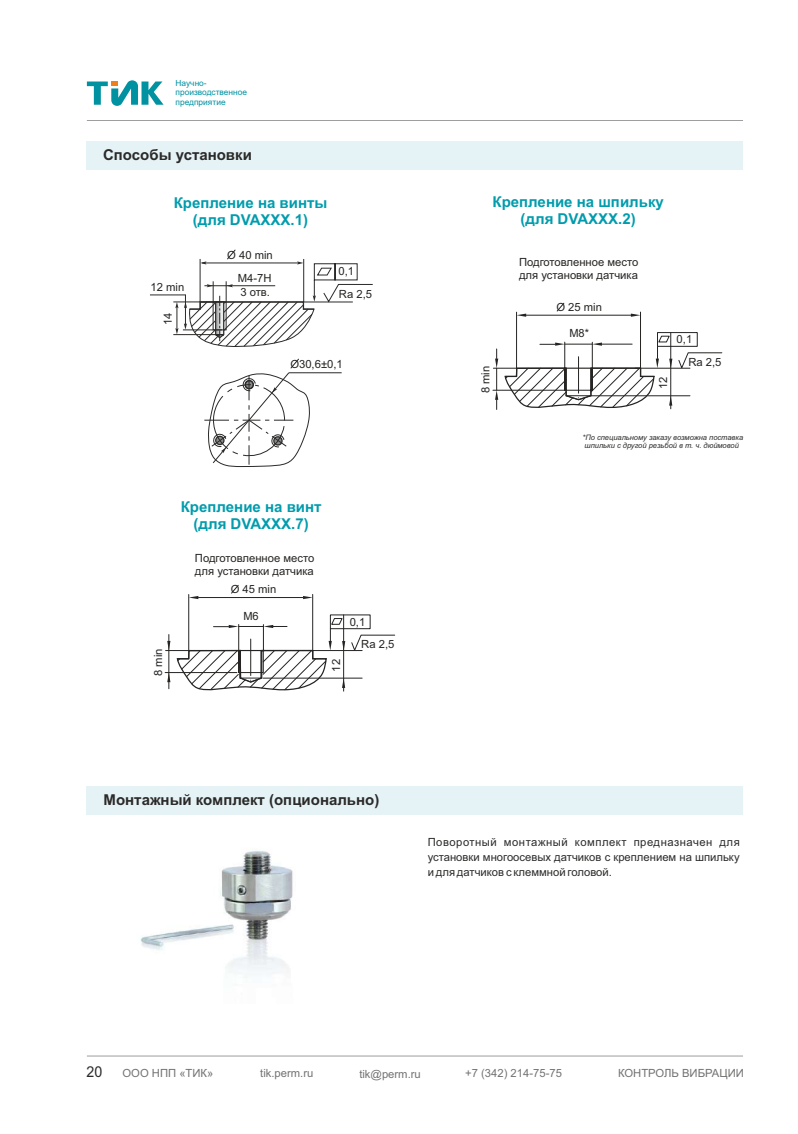
<style>
.page{position:relative;width:798px;height:1134px;background:#fff}
.page>*{position:absolute;margin:0;border:0;box-sizing:border-box;transform-origin:0 0}
.t1{font:700 15px/16.8px "Arial";color:#009cad;text-align:center}
.t2{font:700 15px "Arial";color:#2b2a29}
.t3{font:15px "Arial";color:#2b2a29;scale:.95 1}
.t4{font:11.25px/12.6px "Arial";color:#252422}
.t5{font:11.25px/15.1px "Arial";color:#2b2a29;text-align:justify}
.t6{font:11.25px "Arial";color:#727271}
.t7{font:8.38px/9.4px "Arial";color:#0092a1}
.t8{font:italic 7.5px/8.4px "Arial";color:#2b2a29}
</style>
<div class="page">
<hr style="left:173px;top:302px;width:49px;height:1px;background:#2b2a29">
<svg style="left:175px;top:302px;width:3px;height:32px"></svg>
<hr style="left:183px;top:330px;width:39px;height:1px;background:#2b2a29">
<hr style="left:289px;top:372px;width:52px;height:1px;background:#2b2a29">
<hr style="left:516px;top:312px;width:1px;height:56px;background:#252423">
<hr style="left:640px;top:312px;width:1px;height:56px;background:#252423">
<hr style="left:526px;top:315px;width:104px;height:1px;background:#252423">
<svg style="left:516px;top:314px;width:10px;height:3px"></svg>
<svg style="left:630px;top:314px;width:10px;height:3px"></svg>
<hr style="left:492px;top:390px;width:72px;height:1px;background:#252423">
<hr style="left:634px;top:368px;width:55px;height:1px;background:#252423">
<div style="left:657px;top:332px;width:40px;height:15px;border:1px solid #252423"></div>
<svg style="left:678px;top:352px;width:44px;height:17px"></svg>
<svg style="left:556px;top:302px;width:8px;height:10px"></svg>
<hr style="left:590px;top:395px;width:99px;height:1px;background:#252423">
<svg style="left:493px;top:333px;width:179px;height:77px"></svg>
<svg style="left:204px;top:358px;width:106px;height:109px"></svg>
<hr style="left:188px;top:594px;width:1px;height:56px;background:#252423">
<hr style="left:312px;top:594px;width:1px;height:56px;background:#252423">
<hr style="left:198px;top:597px;width:105px;height:1px;background:#252423">
<svg style="left:189px;top:596px;width:9px;height:3px"></svg>
<svg style="left:303px;top:596px;width:9px;height:3px"></svg>
<hr style="left:307px;top:650px;width:55px;height:1px;background:#252423">
<svg style="left:231px;top:585px;width:8px;height:9px"></svg>
<hr style="left:263px;top:678px;width:99px;height:1px;background:#252423">
<div style="left:87px;top:786px;width:655px;height:29px;background:#e5f3f6"></div>
<img style="left:140px;top:851px;width:153px;height:127px">
<hr style="left:173px;top:334px;width:49px;height:1px;background:#2b2a29">
<hr style="left:150px;top:295px;width:36px;height:1px;background:#2b2a29">
<div style="left:330px;top:615px;width:40px;height:14px;border:1px solid #252423"></div>
<svg style="left:351px;top:635px;width:44px;height:17px"></svg>
<svg style="left:165px;top:615px;width:180px;height:77px"></svg>
<hr style="left:87px;top:120px;width:655px;height:1px;background:#9d9e9e">
<svg style="left:87px;top:80px;width:76px;height:26px"></svg>
<div style="left:87px;top:142px;width:655px;height:28px;background:#e5f3f6"></div>
<hr style="left:87px;top:1055px;width:655px;height:1px;background:#9d9e9e">
<svg style="left:184px;top:249px;width:189px;height:98px"></svg>
<p class="t7" style="left:175px;top:79px;width:73px">Научно&shy;производственное предприятие</p>
<h1 class="t2" style="left:103px;top:149px;width:150px">Способы установки</h1>
<h1 class="t1" style="left:174px;top:196px;width:155px">Крепление на винты (для DVAXXX.1)</h1>
<p class="t4" style="left:150px;top:282px;width:35px">12 min</p>
<p class="t4" style="left:162px;top:325px;width:14px;rotate:-90deg">14</p>
<p class="t4" style="left:227px;top:249px;width:47px">O 40 min</p>
<p class="t4" style="left:237px;top:272px;width:35px;line-height:14.5px">M4-7H<br>3 отв.</p>
<p class="t4" style="left:338px;top:266px;width:17px">0,1</p>
<p class="t4" style="left:339px;top:288px;width:35px">Ra 2,5</p>
<p class="t4" style="left:290px;top:358px;width:54px">O30,6±0,1</p>
<h1 class="t1" style="left:181px;top:500px;width:142px">Крепление на винт (для DVAXXX.7)</h1>
<p class="t4" style="left:195px;top:553px;width:121px">Подготовленное место для установки датчика</p>
<p class="t4" style="left:153px;top:676px;width:29px;rotate:-90deg">8 min</p>
<p class="t4" style="left:231px;top:584px;width:47px">O 45 min</p>
<p class="t4" style="left:243px;top:611px;width:17px">М6</p>
<p class="t4" style="left:331px;top:672px;width:14px;rotate:-90deg">12</p>
<p class="t4" style="left:361px;top:611px;width:35px;line-height:22.6px;text-indent:-12px">0,1<br>Ra 2,5</p>
<h1 class="t1" style="left:492px;top:195px;width:173px">Крепление на шпильку (для DVAXXX.2)</h1>
<p class="t4" style="left:519px;top:257px;width:121px">Подготовленное место для установки датчика</p>
<p class="t4" style="left:480px;top:393px;width:29px;rotate:-90deg">8 min</p>
<p class="t4" style="left:556px;top:302px;width:47px">O 25 min</p>
<p class="t4" style="left:569px;top:327px;width:21px">M8*</p>
<p class="t4" style="left:657px;top:389px;width:14px;rotate:-90deg">12</p>
<p class="t4" style="left:688px;top:329px;width:35px;line-height:22.5px;text-indent:-12px">0,1<br>Ra 2,5</p>
<p class="t8" style="left:582px;top:434px;width:162px">*По специальному заказу возможна поставка шпильки с другой резьбой в т. ч. дюймовой</p>
<h1 class="t2" style="left:103px;top:794px;width:277px">Монтажный комплект (опционально)</h1>
<p class="t5" style="left:427px;top:835px;width:313px">Поворотный монтажный комплект предназначен для установки многоосевых датчиков с креплением на шпильку и для датчиков с клеммной головой.</p>
<h1 class="t3" style="left:86px;top:1066px;width:18px">20</h1>
<p class="t6" style="left:122px;top:1069px;width:92px">ООО НПП «ТИК»</p>
<p class="t6" style="left:260px;top:1069px;width:55px">tik.perm.ru</p>
<p class="t6" style="left:359px;top:1069px;width:63px">tik@perm.ru</p>
<p class="t6" style="left:465px;top:1069px;width:98px">+7 (342) 214-75-75</p>
<p class="t6" style="left:618px;top:1069px;width:127px">КОНТРОЛЬ ВИБРАЦИИ</p>
</div>
